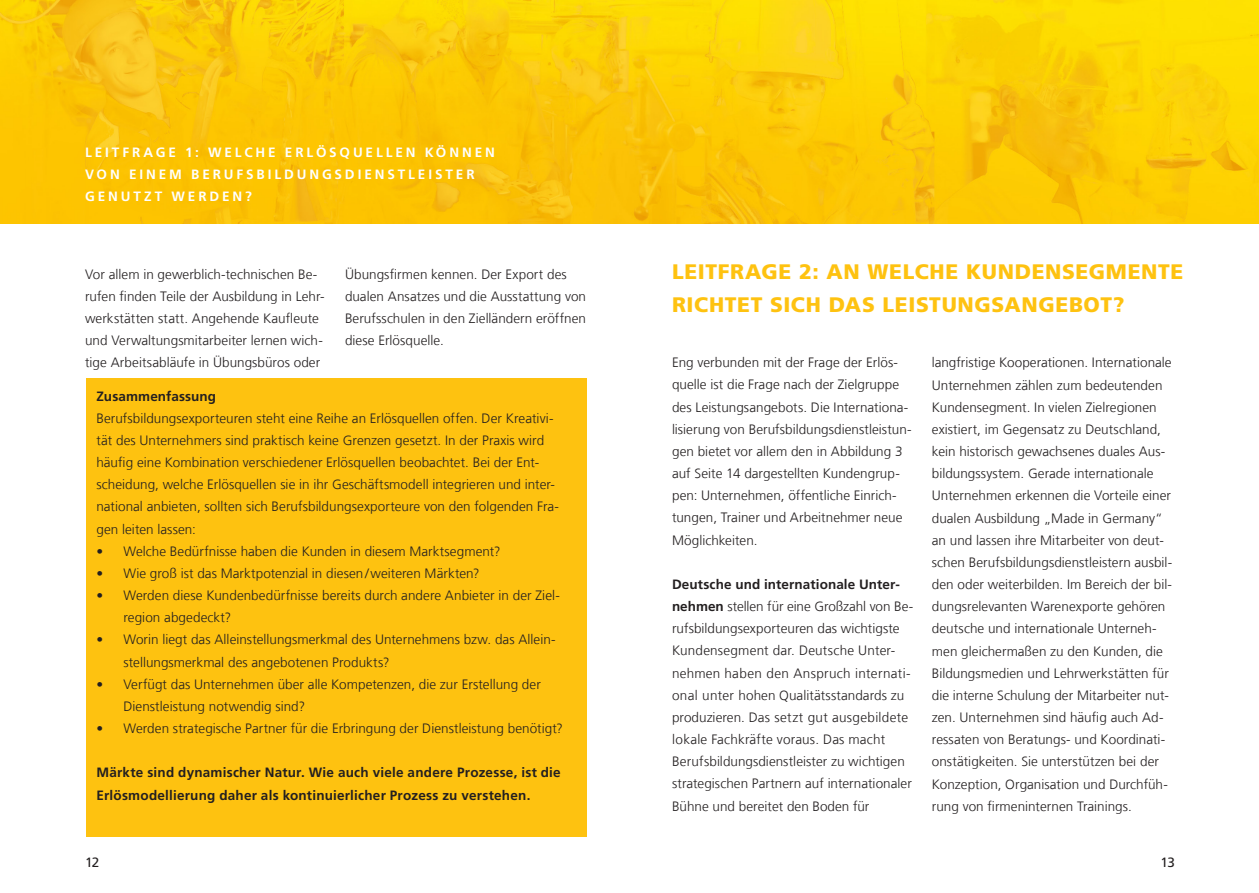
<style>
.page{position:relative;width:1259px;height:893px;background:#fff}
.page>*{position:absolute;margin:0;border:0;box-sizing:border-box;transform-origin:0 0}
.t1{font:900 21px/33.3px "Frutiger LT Com";letter-spacing:.03em;color:#fec210}
.t2{font:300 13.5px/22.2px "Frutiger LT Com";letter-spacing:.005em;color:#231f20}
.t3{font:700 13.5px/22.2px "Frutiger LT Com";letter-spacing:.015em;color:#231f20}
.t4{font:700 13.5px/22.2px "Frutiger LT Com";letter-spacing:.215em;color:#fff}
.t5{font:13.5px "Frutiger LT Com";color:#231f20}
.s1{font-weight:700}
</style>
<div class="page">
<img style="left:0;top:0;width:1259px;height:223px">
<div style="left:86px;top:379px;width:500px;height:458px;background:#fec210"></div>
<p class="t4" style="left:85px;top:141px;width:411px">LEITFRAGE 1: WELCHE ERLÖSQUELLEN KÖNNEN<br>VON EINEM BERUFSBILDUNGSDIENSTLEISTER<br>GENUTZT WERDEN?</p>
<p class="t2" style="left:85px;top:263px;width:241px">Vor allem in gewerblich-technischen Be&shy;rufen finden Teile der Ausbildung in Lehr&shy;werkstätten statt. Angehende Kaufleute und Verwaltungsmitarbeiter lernen wich&shy;tige Arbeitsabläufe in Übungsbüros oder</p>
<p class="t2" style="left:345px;top:263px;width:243px">Übungsfirmen kennen. Der Export des dualen Ansatzes und die Ausstattung von Berufsschulen in den Zielländern eröffnen diese Erlösquelle.</p>
<p class="t3" style="left:96px;top:385px;width:121px">Zusammenfassung</p>
<p class="t2" style="left:96px;top:407px;width:464px">Berufsbildungsexporteuren steht eine Reihe an Erlösquellen offen. Der Kreativi&shy;tät des Unternehmers sind praktisch keine Grenzen gesetzt. In der Praxis wird häufig eine Kombination verschiedener Erlösquellen beobachtet. Bei der Ent&shy;scheidung, welche Erlösquellen sie in ihr Geschäftsmodell integrieren und inter&shy;national anbieten, sollten sich Berufsbildungsexporteure von den folgenden Fra&shy;gen leiten lassen:</p>
<p class="t2" style="left:96px;top:540px;width:406px">• Welche Bedürfnisse haben die Kunden in diesem Marktsegment?</p>
<p class="t2" style="left:96px;top:562px;width:385px">• Wie groß ist das Marktpotenzial in diesen/weiteren Märkten?</p>
<p class="t2" style="left:123px;top:584px;width:438px;text-indent:-27px">• Werden diese Kundenbedürfnisse bereits durch andere Anbieter in der Ziel&shy;region abgedeckt?</p>
<p class="t2" style="left:123px;top:629px;width:434px;text-indent:-27px">• Worin liegt das Alleinstellungsmerkmal des Unternehmens bzw. das Allein&shy;stellungsmerkmal des angebotenen Produkts?</p>
<p class="t2" style="left:123px;top:673px;width:419px;text-indent:-27px">• Verfügt das Unternehmen über alle Kompetenzen, die zur Erstellung der<br>Dienstleistung notwendig sind?</p>
<p class="t2" style="left:96px;top:717px;width:468px">• Werden strategische Partner für die Erbringung der Dienstleistung benötigt?</p>
<p class="t3" style="left:96px;top:762px;width:466px">Märkte sind dynamischer Natur. Wie auch viele andere Prozesse, ist die<br>Erlösmodellierung daher als kontinuierlicher Prozess zu verstehen.</p>
<h1 class="t1" style="left:672px;top:255px;width:513px">LEITFRAGE 2: AN WELCHE KUNDENSEGMENTE<br>RICHTET SICH DAS LEISTUNGSANGEBOT?</h1>
<p class="t2" style="left:672px;top:352px;width:241px">Eng verbunden mit der Frage der Erlös&shy;quelle ist die Frage nach der Zielgruppe des Leistungsangebots. Die Internationa&shy;lisierung von Berufsbildungsdienstleistun&shy;gen bietet vor allem den in Abbildung 3 auf Seite 14 dargestellten Kundengrup&shy;pen: Unternehmen, öffentliche Einrich&shy;tungen, Trainer und Arbeitnehmer neue Möglichkeiten.</p>
<p class="t2" style="left:672px;top:573px;width:243px"><span class="s1">Deutsche und internationale Unter&shy;nehmen</span> stellen für eine Großzahl von Be&shy;rufsbildungsexporteuren das wichtigste Kundensegment dar. Deutsche Unter&shy;nehmen haben den Anspruch internati&shy;onal unter hohen Qualitätsstandards zu produzieren. Das setzt gut ausgebildete lokale Fachkräfte voraus. Das macht Berufsbildungsdienstleister zu wichtigen strategischen Partnern auf internationaler Bühne und bereitet den Boden für</p>
<p class="t2" style="left:932px;top:352px;width:242px">langfristige Kooperationen. Internationale Unternehmen zählen zum bedeutenden Kundensegment. In vielen Zielregionen existiert, im Gegensatz zu Deutschland, kein historisch gewachsenes duales Aus&shy;bildungssystem. Gerade internationale Unternehmen erkennen die Vorteile einer dualen Ausbildung „Made in Germany“ an und lassen ihre Mitarbeiter von deut&shy;schen Berufsbildungsdienstleistern ausbil&shy;den oder weiterbilden. Im Bereich der bil&shy;dungsrelevanten Warenexporte gehören deutsche und internationale Unterneh&shy;men gleichermaßen zu den Kunden, die Bildungsmedien und Lehrwerkstätten für die interne Schulung der Mitarbeiter nut&shy;zen. Unternehmen sind häufig auch Ad&shy;ressaten von Beratungs- und Koordinati&shy;onstätigkeiten. Sie unterstützen bei der Konzeption, Organisation und Durchfüh&shy;rung von firmeninternen Trainings.</p>
<p class="t5" style="left:85px;top:854px;width:16px">12</p>
<p class="t5" style="left:1160px;top:854px;width:16px">13</p>
</div>
